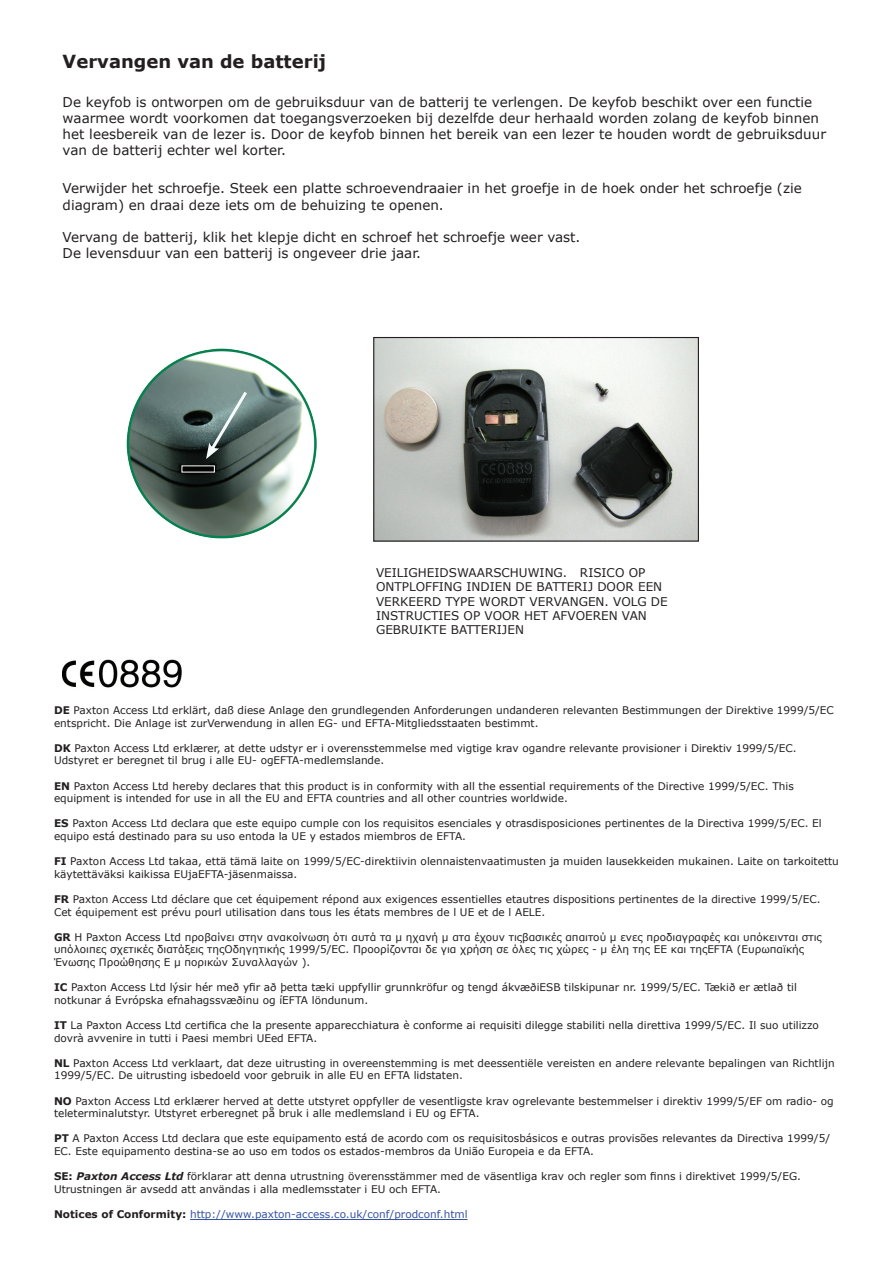
<style>
.page{position:relative;width:893px;height:1263px;background:#fff}
.page>*{position:absolute;margin:0;border:0;box-sizing:border-box;transform-origin:0 0}
.Section_title{font:700 18px "Verdana";color:#231f20}
.Text_-_9pt{font:13.5px/16.2px "Verdana";color:#231f20}
.Text_-_8pt{font:12px/14.4px "Verdana";color:#231f20}
.t1{font:10.5px/12.6px "Verdana";color:#231f20}
.t2{font:10.5px "Verdana";color:#3553a3}
.s1{font-weight:700}
.s2{font-weight:700;font-style:italic}
.s3{font-weight:700;color:#231f20}
</style>
<div class="page">
<img style="left:63px;top:659px;width:119px;height:29px">
<img style="left:375px;top:339px;width:322px;height:201px">
<div style="left:373px;top:337px;width:326px;height:205px;border:1px solid #231f20"></div>
<img style="left:126px;top:348px;width:191px;height:191px">
<svg style="left:206px;top:388px;width:44px;height:71px;background:#6b807d"></svg>
<hr style="left:190px;top:1219px;width:278px;height:1px;background:#3553a3">
<p class="Section_title" style="left:63px;top:48px;width:265px">Vervangen van de batterij</p>
<p class="Text_-_9pt" style="left:63px;top:94px;width:765px">De keyfob is ontworpen om de gebruiksduur van de batterij te verlengen. De keyfob beschikt over een functie waarmee wordt voorkomen dat toegangsverzoeken bij dezelfde deur herhaald worden zolang de keyfob binnen het leesbereik van de lezer is. Door de keyfob binnen het bereik van een lezer te houden wordt de gebruiksduur van de batterij echter wel korter.</p>
<p class="Text_-_9pt" style="left:63px;top:180px;width:741px">Verwijder het schroefje. Steek een platte schroevendraaier in het groefje in de hoek onder het schroefje (zie diagram) en draai deze iets om de behuizing te openen.</p>
<p class="Text_-_9pt" style="left:63px;top:229px;width:519px">Vervang de batterij, klik het klepje dicht en schroef het schroefje weer vast.</p>
<p class="Text_-_9pt" style="left:63px;top:245px;width:360px">De levensduur van een batterij is ongeveer drie jaar.</p>
<p class="Text_-_8pt" style="left:376px;top:565px;width:293px">VEILIGHEIDSWAARSCHUWING. RISICO OP ONTPLOFFING INDIEN DE BATTERIJ DOOR EEN VERKEERD TYPE WORDT VERVANGEN. VOLG DE INSTRUCTIES OP VOOR HET AFVOEREN VAN GEBRUIKTE BATTERIJEN</p>
<p class="t1" style="left:54px;top:704px;width:781px"><span class="s1">DE</span> Paxton Access Ltd erklärt, daß diese Anlage den grundlegenden Anforderungen undanderen relevanten Bestimmungen der Direktive 1999/5/EC entspricht. Die Anlage ist zurVerwendung in allen EG- und EFTA-Mitgliedsstaaten bestimmt.</p>
<p class="t1" style="left:54px;top:741px;width:744px"><span class="s1">DK</span> Paxton Access Ltd erklærer, at dette udstyr er i overensstemmelse med vigtige krav ogandre relevante provisioner i Direktiv 1999/5/EC.<br>Udstyret er beregnet til brug i alle EU- ogEFTA-medlemslande.</p>
<p class="t1" style="left:54px;top:779px;width:741px"><span class="s1">EN</span> Paxton Access Ltd hereby declares that this product is in conformity with all the essential requirements of the Directive 1999/5/EC. This equipment is intended for use in all the EU and EFTA countries and all other countries worldwide.</p>
<p class="t1" style="left:54px;top:817px;width:769px"><span class="s1">ES</span> Paxton Access Ltd declara que este equipo cumple con los requisitos esenciales y otrasdisposiciones pertinentes de la Directiva 1999/5/EC. El equipo está destinado para su uso entoda la UE y estados miembros de EFTA.</p>
<p class="t1" style="left:54px;top:855px;width:786px"><span class="s1">FI</span> Paxton Access Ltd takaa, että tämä laite on 1999/5/EC-direktiivin olennaistenvaatimusten ja muiden lausekkeiden mukainen. Laite on tarkoitettu käytettäväksi kaikissa EUjaEFTA-jäsenmaissa.</p>
<p class="t1" style="left:54px;top:893px;width:768px"><span class="s1">FR</span> Paxton Access Ltd déclare que cet équipement répond aux exigences essentielles etautres dispositions pertinentes de la directive 1999/5/EC.<br>Cet équipement est prévu pourl utilisation dans tous les états membres de l UE et de l AELE.</p>
<p class="t1" style="left:54px;top:930px;width:769px"><span class="s1">GR</span> Η Paxton Access Ltd προβαίνει στην ανακοίνωση ότι αυτά τα µ ηχανή µ ατα έχουν τιςβασικές απαιτού µ ενες προδιαγραφές και υπόκεινται στις υπόλοιπες σχετικές διατάξεις τηςΟδηγητικής 1999/5/EC. Προορίζονται δε για χρήση σε όλες τις χώρες - µ έλη της ΕΕ και τηςEFTA (Ευρωπαϊκής<br>Ένωσης Προώθησης Ε µ πορικών Συναλλαγών ).</p>
<p class="t1" style="left:54px;top:981px;width:744px"><span class="s1">IC</span> Paxton Access Ltd lýsir hér með yfir að þetta tæki uppfyllir grunnkröfur og tengd ákvæðiESB tilskipunar nr. 1999/5/EC. Tækið er ætlað til notkunar á Evrópska efnahagssvæðinu og íEFTA löndunum.</p>
<p class="t1" style="left:54px;top:1019px;width:766px"><span class="s1">IT</span> La Paxton Access Ltd certifica che la presente apparecchiatura è conforme ai requisiti dilegge stabiliti nella direttiva 1999/5/EC. Il suo utilizzo dovrà avvenire in tutti i Paesi membri UEed EFTA.</p>
<p class="t1" style="left:54px;top:1056px;width:782px"><span class="s1">NL</span> Paxton Access Ltd verklaart, dat deze uitrusting in overeenstemming is met deessentiële vereisten en andere relevante bepalingen van Richtlijn<br>1999/5/EC. De uitrusting isbedoeld voor gebruik in alle EU en EFTA lidstaten.</p>
<p class="t1" style="left:54px;top:1094px;width:781px"><span class="s1">NO</span> Paxton Access Ltd erklærer herved at dette utstyret oppfyller de vesentligste krav ogrelevante bestemmelser i direktiv 1999/5/EF om radio- og teleterminalutstyr. Utstyret erberegnet på bruk i alle medlemsland i EU og EFTA.</p>
<p class="t1" style="left:54px;top:1132px;width:778px"><span class="s1">PT</span> A Paxton Access Ltd declara que este equipamento está de acordo com os requisitosbásicos e outras provisões relevantes da Directiva 1999/5/<br>EC. Este equipamento destina-se ao uso em todos os estados-membros da União Europeia e da EFTA.</p>
<p class="t1" style="left:54px;top:1170px;width:748px"><span class="s1">SE:</span> <span class="s2">Paxton Access Ltd</span> förklarar att denna utrustning överensstämmer med de väsentliga krav och regler som finns i direktivet 1999/5/EG.<br>Utrustningen är avsedd att användas i alla medlemsstater i EU och EFTA.</p>
<p class="t2" style="left:54px;top:1207px;width:415px"><span class="s3">Notices of Conformity:</span> http://www.paxton-access.co.uk/conf/prodconf.html</p>
</div>
